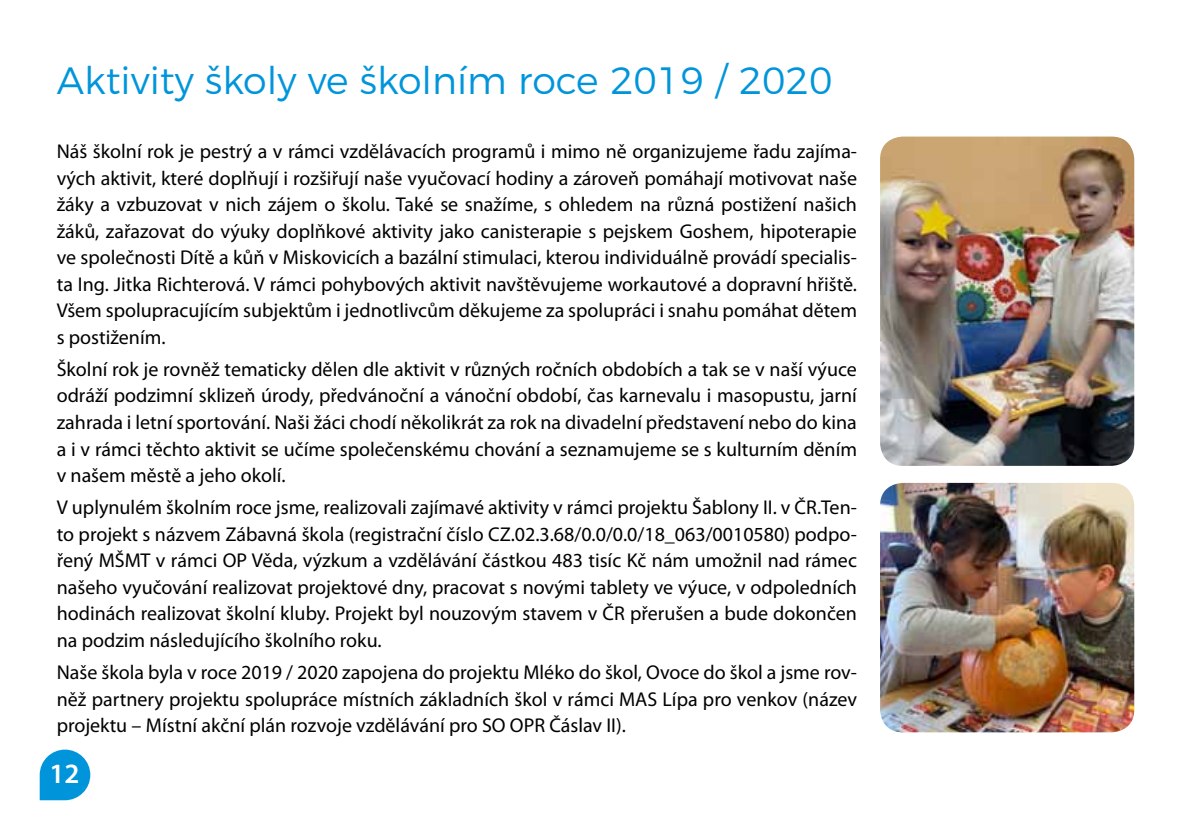
<style>
.page{position:relative;width:1191px;height:840px;background:#fff}
.page>*{position:absolute;margin:0;border:0;box-sizing:border-box;transform-origin:0 0}
.t1{font:300 38px "Montserrat";color:#0095db}
.t2{font:600 28px "Myriad Pro";color:#fff}
.t3{font:20px/26.4px "Myriad Pro";color:#000;text-align:justify}
</style>
<div class="page">
<svg style="left:40px;top:749px;width:50px;height:50px;background:#28a5e0"></svg>
<img style="left:880px;top:136px;width:254px;height:329px">
<img style="left:880px;top:482px;width:254px;height:250px">
<h1 class="t1" style="left:57px;top:50px;width:777px">Aktivity školy ve školním roce 2019 / 2020</h1>
<p class="t3" style="left:57px;top:138px;width:802px">Náš školní rok je pestrý a v rámci vzdělávacích programů i mimo ně organizujeme řadu zajíma&shy;vých aktivit, které doplňují i rozšiřují naše vyučovací hodiny a zároveň pomáhají motivovat naše žáky a vzbuzovat v nich zájem o školu. Také se snažíme, s ohledem na různá postižení našich žáků, zařazovat do výuky doplňkové aktivity jako canisterapie s pejskem Goshem, hipoterapie ve společnosti Dítě a kůň v Miskovicích a bazální stimulaci, kterou individuálně provádí specialis&shy;ta Ing. Jitka Richterová. V rámci pohybových aktivit navštěvujeme workautové a dopravní hřiště.<br>Všem spolupracujícím subjektům i jednotlivcům děkujeme za spolupráci i snahu pomáhat dětem s postižením.</p>
<p class="t3" style="left:57px;top:355px;width:802px">Školní rok je rovněž tematicky dělen dle aktivit v různých ročních obdobích a tak se v naší výuce odráží podzimní sklizeň úrody, předvánoční a vánoční období, čas karnevalu i masopustu, jarní zahrada i letní sportování. Naši žáci chodí několikrát za rok na divadelní představení nebo do kina a i v rámci těchto aktivit se učíme společenskému chování a seznamujeme se s kulturním děním v našem městě a jeho okolí.</p>
<p class="t3" style="left:57px;top:493px;width:802px">V uplynulém školním roce jsme, realizovali zajímavé aktivity v rámci projektu Šablony II. v ČR.Ten&shy;to projekt s názvem Zábavná škola (registrační číslo CZ.02.3.68/0.0/0.0/18_063/0010580) podpo&shy;řený MŠMT v rámci OP Věda, výzkum a vzdělávání částkou 483 tisíc Kč nám umožnil nad rámec našeho vyučování realizovat projektové dny, pracovat s novými tablety ve výuce, v odpoledních hodinách realizovat školní kluby. Projekt byl nouzovým stavem v ČR přerušen a bude dokončen na podzim následujícího školního roku.</p>
<p class="t3" style="left:57px;top:658px;width:802px">Naše škola byla v roce 2019 / 2020 zapojena do projektu Mléko do škol, Ovoce do škol a jsme rov&shy;něž partnery projektu spolupráce místních základních škol v rámci MAS Lípa pro venkov (název projektu – Místní akční plán rozvoje vzdělávání pro SO OPR Čáslav II).</p>
<h2 class="t2" style="left:50px;top:755px;width:32px">12</h2>
</div>
